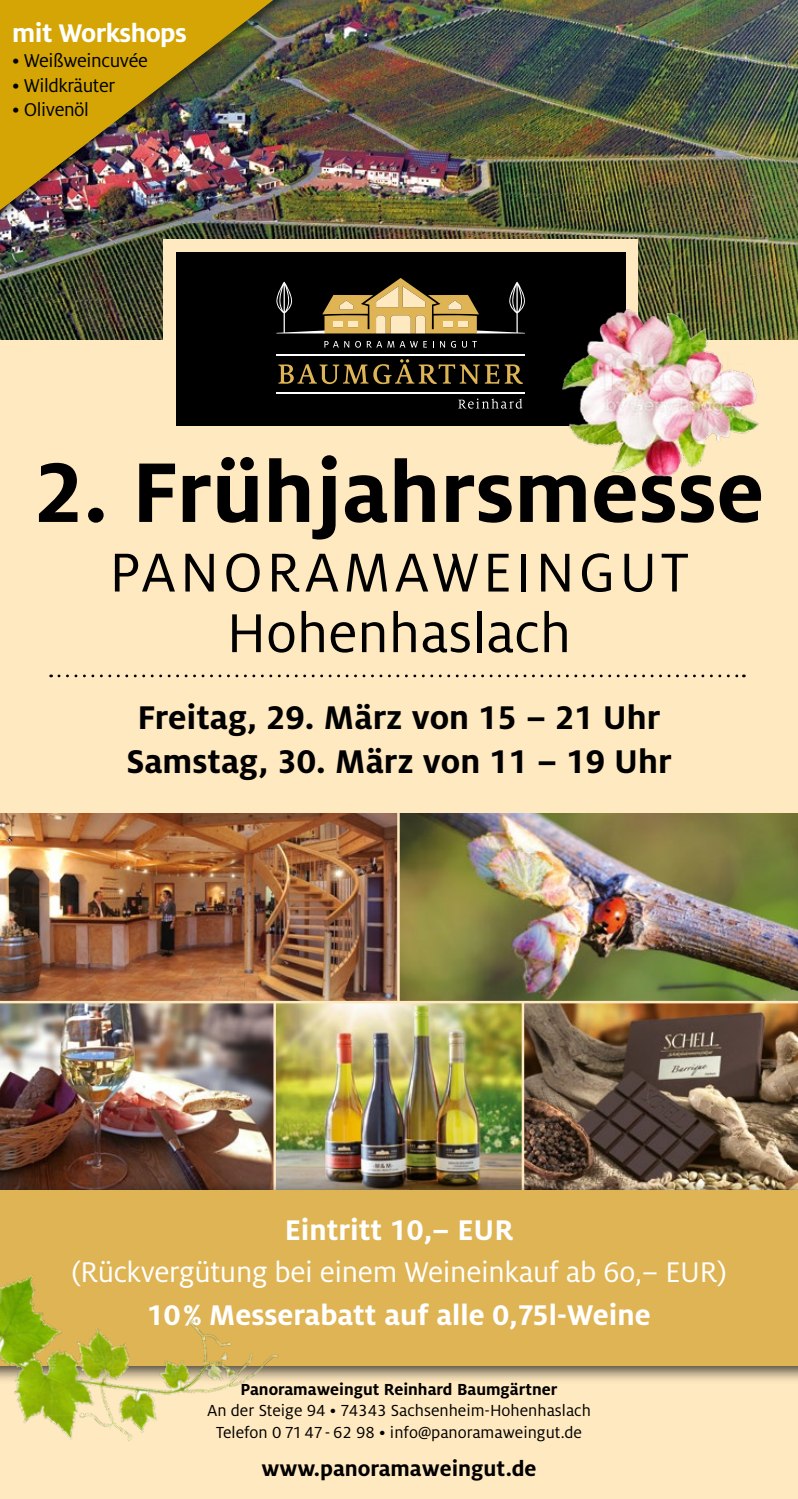
<style>
.page{position:relative;width:798px;height:1499px;background:#fff}
.page>*{position:absolute;margin:0;border:0;box-sizing:border-box;transform-origin:0 0}
.t1{font:700 93.6px "Milo OT";color:#000}
.t2{font:60.52px/60.5px "Milo OT";letter-spacing:.035em;color:#000;text-align:center}
.t3{font:700 36.45px/43.6px "Milo OT";color:#000;text-align:center}
.t4{font:700 31.5px "Milo OT";color:#fff}
.t5{font:31.5px "Milo OT";letter-spacing:-.01em;color:#fff}
.t6{font:700 28.12px "Milo OT";letter-spacing:-.02em;color:#fff}
.t7{font:700 23.62px "Milo OT";color:#000}
.t8{font:20.47px "Milo OT";letter-spacing:-.02em;color:#000}
.t9{font:17.78px/21.4px "Milo OT";color:#000;text-align:center}
.t10{font:700 17.78px "Milo OT";color:#000}
</style>
<div class="page">
<div style="left:0;top:0;width:797px;height:1499px;background:#ffe9c0"></div>
<img style="left:0;top:813px;width:397px;height:188px">
<img style="left:524px;top:1003px;width:273px;height:178px">
<img style="left:276px;top:1003px;width:245px;height:178px">
<img style="left:0;top:1003px;width:273px;height:141px">
<img style="left:399px;top:813px;width:398px;height:188px">
<img style="left:0;top:0;width:797px;height:339px">
<div style="left:163px;top:239px;width:474px;height:123px;background:#ffe9c0"></div>
<div style="left:176px;top:252px;width:449px;height:173px;background:#000"></div>
<svg style="left:278px;top:359px;width:244px;height:25px"></svg>
<hr style="left:276px;top:392px;width:249px;height:1px;background:#fff">
<hr style="left:276px;top:354px;width:248px;height:1px;background:#fff">
<svg style="left:458px;top:398px;width:64px;height:11px"></svg>
<svg style="left:324px;top:341px;width:14px;height:7px"></svg>
<svg style="left:344px;top:341px;width:5px;height:7px"></svg>
<svg style="left:355px;top:341px;width:6px;height:7px"></svg>
<svg style="left:356px;top:342px;width:4px;height:5px"></svg>
<svg style="left:366px;top:341px;width:61px;height:7px"></svg>
<svg style="left:440px;top:341px;width:16px;height:7px"></svg>
<svg style="left:462px;top:341px;width:14px;height:7px"></svg>
<svg style="left:276px;top:278px;width:249px;height:55px"></svg>
<div style="left:0;top:1181px;width:797px;height:202px;background:#000;opacity:.75"></div>
<div style="left:0;top:1190px;width:797px;height:175px;background:#dfb454"></div>
<svg style="left:59px;top:674px;width:685px;height:3px"></svg>
<div style="left:0;top:0;width:305px;height:236px;background:#000;opacity:.5"></div>
<img style="left:0;top:0;width:273px;height:210px">
<img style="left:3px;top:3px;width:266px;height:205px">
<img style="left:558px;top:305px;width:214px;height:172px">
<img style="left:0;top:1144px;width:325px;height:298px">
<h3 class="t6" style="left:12px;top:18px;width:176px">mit Workshops</h3>
<p class="t8" style="left:12px;top:49px;width:137px">• Weißweincuvée</p>
<p class="t8" style="left:12px;top:74px;width:105px">• Wildkräuter</p>
<p class="t8" style="left:12px;top:99px;width:78px">• Olivenöl</p>
<h1 class="t1" style="left:34px;top:440px;width:731px">2. Frühjahrsmesse</h1>
<h2 class="t2" style="left:109px;top:543px;width:580px">PANORAMAWEINGUT<br>Hohenhaslach</h2>
<h3 class="t3" style="left:126px;top:696px;width:546px">Freitag, 29. März von 15 – 21 Uhr<br>Samstag, 30. März von 11 – 19 Uhr</h3>
<h3 class="t4" style="left:284px;top:1212px;width:230px">Eintritt 10,– EUR</h3>
<h3 class="t5" style="left:71px;top:1255px;width:657px">(Rückvergütung bei einem Weineinkauf ab 6o,– EUR)</h3>
<h3 class="t4" style="left:147px;top:1297px;width:505px">10 % Messerabatt auf alle 0,75l-Weine</h3>
<p class="t10" style="left:240px;top:1379px;width:318px">Panoramaweingut Reinhard Baumgärtner</p>
<p class="t9" style="left:207px;top:1400px;width:385px">An der Steige 94 • 74343 Sachsenheim-Hohenhaslach<br>Telefon 0 71 47- 62 98 • info@panoramaweingut.de</p>
<h3 class="t7" style="left:261px;top:1455px;width:276px">www.panoramaweingut.de</h3>
</div>
